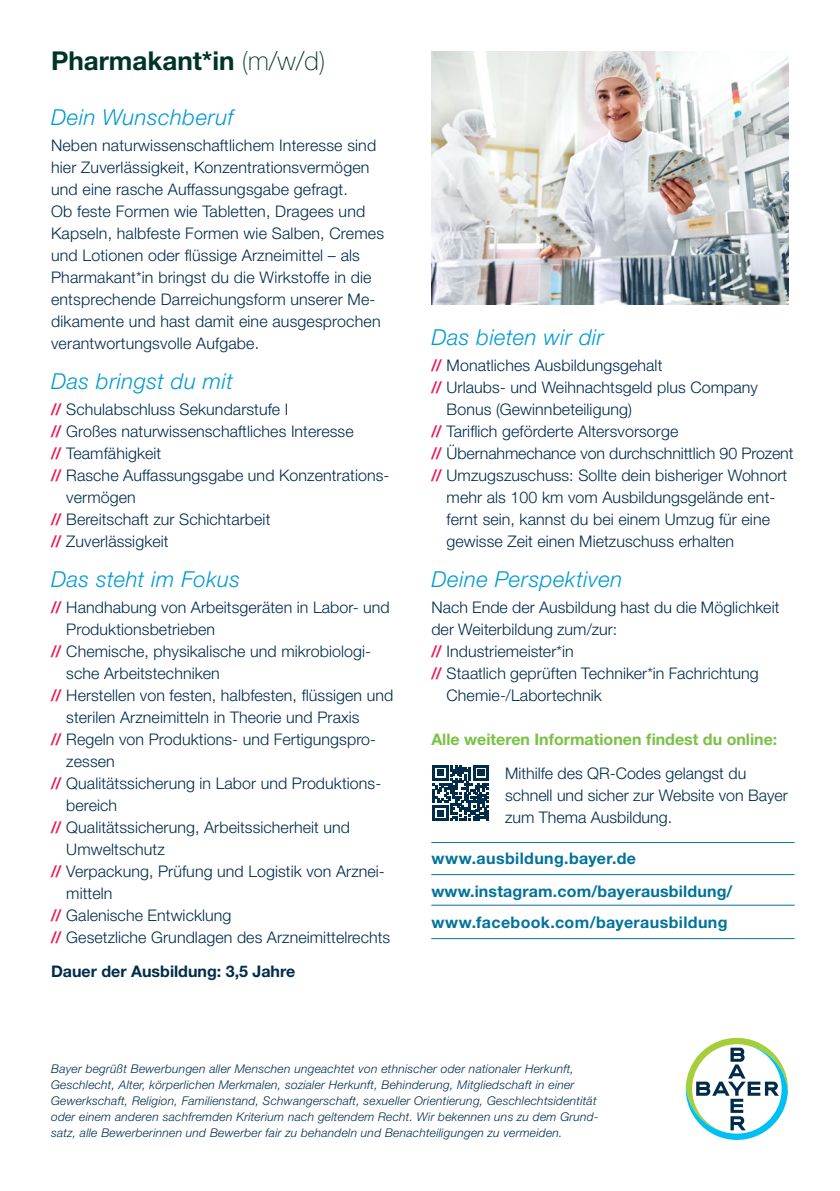
<style>
.page{position:relative;width:840px;height:1191px;background:#fff}
.page>*{position:absolute;margin:0;border:0;box-sizing:border-box;transform-origin:0 0}
.t1{font:700 26px "Helvetica Neue LT Std";color:#003428}
.t2{font:italic 300 22px "Helvetica Neue LT Std";letter-spacing:.025em;color:#009bd2}
.t3{font:300 16px/22px "Helvetica Neue LT Std";letter-spacing:.005em;color:#002c4a}
.t4{font:700 16px/33px "Helvetica Neue LT Std";letter-spacing:.02em;color:#00739a}
.t5{font:700 16px "Helvetica Neue LT Std";color:#7ac143}
.t6{font:700 16px "Helvetica Neue LT Std";color:#002c4a}
.t7{font:italic 300 12px/16px "Helvetica Neue LT Std";letter-spacing:.02em;color:#002c4a}
.s1{font-weight:100}
.s2{font-weight:500;font-style:italic;color:#ed1556}
</style>
<div class="page">
<hr style="left:431px;top:842px;width:363px;height:1px;background:#00739a">
<hr style="left:431px;top:874px;width:363px;height:1px;background:#00739a">
<hr style="left:431px;top:905px;width:363px;height:1px;background:#00739a">
<hr style="left:431px;top:938px;width:363px;height:1px;background:#00739a">
<svg style="left:432px;top:765px;width:56px;height:56px"></svg>
<svg style="left:685px;top:1037px;width:102px;height:103px"></svg>
<img style="left:431px;top:51px;width:357px;height:254px">
<h1 class="t1" style="left:51px;top:44px;width:275px">Pharmakant*in <span class="s1">(m/w/d)</span></h1>
<h2 class="t2" style="left:51px;top:104px;width:184px">Dein Wunschberuf</h2>
<p class="t3" style="left:51px;top:134px;width:334px">Neben naturwissenschaftlichem Interesse sind hier Zuverlässigkeit, Konzentrationsvermögen und eine rasche Auffassungsgabe gefragt.<br>Ob feste Formen wie Tabletten, Dragees und Kapseln, halbfeste Formen wie Salben, Cremes und Lotionen oder flüssige Arzneimittel – als Pharmakant*in bringst du die Wirkstoffe in die entsprechende Darreichungsform unserer Me&shy;dikamente und hast damit eine ausgesprochen verantwortungsvolle Aufgabe.</p>
<h2 class="t2" style="left:51px;top:368px;width:183px">Das bringst du mit</h2>
<p class="t3" style="left:51px;top:398px;width:239px"><span class="s2">//</span> Schulabschluss Sekundarstufe I</p>
<p class="t3" style="left:51px;top:420px;width:304px"><span class="s2">//</span> Großes naturwissenschaftliches Interesse</p>
<p class="t3" style="left:51px;top:442px;width:112px"><span class="s2">//</span> Teamfähigkeit</p>
<p class="t3" style="left:51px;top:464px;width:339px"><span class="s2">//</span> Rasche Auffassungsgabe und Konzentrations-</p>
<p class="t3" style="left:66px;top:486px;width:71px">vermögen</p>
<p class="t3" style="left:51px;top:508px;width:221px"><span class="s2">//</span> Bereitschaft zur Schichtarbeit</p>
<p class="t3" style="left:51px;top:530px;width:119px"><span class="s2">//</span> Zuverlässigkeit</p>
<h2 class="t2" style="left:51px;top:566px;width:190px">Das steht im Fokus</h2>
<p class="t3" style="left:51px;top:596px;width:340px"><span class="s2">//</span> Handhabung von Arbeitsgeräten in Labor- und</p>
<p class="t3" style="left:66px;top:618px;width:150px">Produktionsbetrieben</p>
<p class="t3" style="left:51px;top:640px;width:321px"><span class="s2">//</span> Chemische, physikalische und mikrobiologi-</p>
<p class="t3" style="left:66px;top:662px;width:155px">sche Arbeitstechniken</p>
<p class="t3" style="left:51px;top:684px;width:343px"><span class="s2">//</span> Herstellen von festen, halbfesten, flüssigen und</p>
<p class="t3" style="left:66px;top:706px;width:294px">sterilen Arzneimitteln in Theorie und Praxis</p>
<p class="t3" style="left:51px;top:728px;width:326px"><span class="s2">//</span> Regeln von Produktions- und Fertigungspro-</p>
<p class="t3" style="left:66px;top:750px;width:50px">zessen</p>
<p class="t3" style="left:51px;top:772px;width:331px"><span class="s2">//</span> Qualitätssicherung in Labor und Produktions-</p>
<p class="t3" style="left:66px;top:794px;width:52px">bereich</p>
<p class="t3" style="left:51px;top:816px;width:300px"><span class="s2">//</span> Qualitätssicherung, Arbeitssicherheit und</p>
<p class="t3" style="left:66px;top:838px;width:100px">Umweltschutz</p>
<p class="t3" style="left:51px;top:860px;width:335px"><span class="s2">//</span> Verpackung, Prüfung und Logistik von Arznei-</p>
<p class="t3" style="left:66px;top:882px;width:48px">mitteln</p>
<p class="t3" style="left:51px;top:904px;width:182px"><span class="s2">//</span> Galenische Entwicklung</p>
<p class="t3" style="left:51px;top:926px;width:340px"><span class="s2">//</span> Gesetzliche Grundlagen des Arzneimittelrechts</p>
<p class="t6" style="left:51px;top:961px;width:245px">Dauer der Ausbildung: 3,5 Jahre</p>
<h2 class="t2" style="left:431px;top:324px;width:174px">Das bieten wir dir</h2>
<p class="t3" style="left:431px;top:354px;width:232px"><span class="s2">//</span> Monatliches Ausbildungsgehalt</p>
<p class="t3" style="left:431px;top:376px;width:328px"><span class="s2">//</span> Urlaubs- und Weihnachtsgeld plus Company</p>
<p class="t3" style="left:446px;top:398px;width:187px">Bonus (Gewinnbeteiligung)</p>
<p class="t3" style="left:431px;top:420px;width:248px"><span class="s2">//</span> Tariflich geförderte Altersvorsorge</p>
<p class="t3" style="left:431px;top:442px;width:363px"><span class="s2">//</span> Übernahmechance von durchschnittlich 90 Prozent</p>
<p class="t3" style="left:431px;top:464px;width:357px"><span class="s2">//</span> Umzugszuschuss: Sollte dein bisheriger Wohnort</p>
<p class="t3" style="left:446px;top:486px;width:330px">mehr als 100 km vom Ausbildungsgelände ent-</p>
<p class="t3" style="left:446px;top:508px;width:325px">fernt sein, kannst du bei einem Umzug für eine</p>
<p class="t3" style="left:446px;top:530px;width:289px">gewisse Zeit einen Mietzuschuss erhalten</p>
<h2 class="t2" style="left:431px;top:566px;width:192px">Deine Perspektiven</h2>
<p class="t3" style="left:431px;top:596px;width:349px">Nach Ende der Ausbildung hast du die Möglichkeit</p>
<p class="t3" style="left:431px;top:618px;width:187px">der Weiterbildung zum/zur:</p>
<p class="t3" style="left:431px;top:640px;width:144px"><span class="s2">//</span> Industriemeister*in</p>
<p class="t3" style="left:431px;top:662px;width:328px"><span class="s2">//</span> Staatlich geprüften Techniker*in Fachrichtung</p>
<p class="t3" style="left:446px;top:684px;width:157px">Chemie-/Labortechnik</p>
<p class="t5" style="left:431px;top:729px;width:347px">Alle weiteren Informationen findest du online:</p>
<p class="t3" style="left:505px;top:761px;width:284px">Mithilfe des QR-Codes gelangst du schnell und sicher zur Website von Bayer zum Thema Ausbildung.</p>
<p class="t4" style="left:431px;top:842px;width:302px">www.ausbildung.bayer.de www.instagram.com/bayerausbildung/</p>
<p class="t4" style="left:431px;top:906px;width:297px">www.facebook.com/bayerausbildung</p>
<p class="t7" style="left:51px;top:1060px;width:548px">Bayer begrüßt Bewerbungen aller Menschen ungeachtet von ethnischer oder nationaler Herkunft, Geschlecht, Alter, körperlichen Merkmalen, sozialer Herkunft, Behinderung, Mitgliedschaft in einer Gewerkschaft, Religion, Familienstand, Schwangerschaft, sexueller Orientierung, Geschlechtsidentität oder einem anderen sachfremden Kriterium nach geltendem Recht. Wir bekennen uns zu dem Grund&shy;satz, alle Bewerberinnen und Bewerber fair zu behandeln und Benachteiligungen zu vermeiden.</p>
</div>
